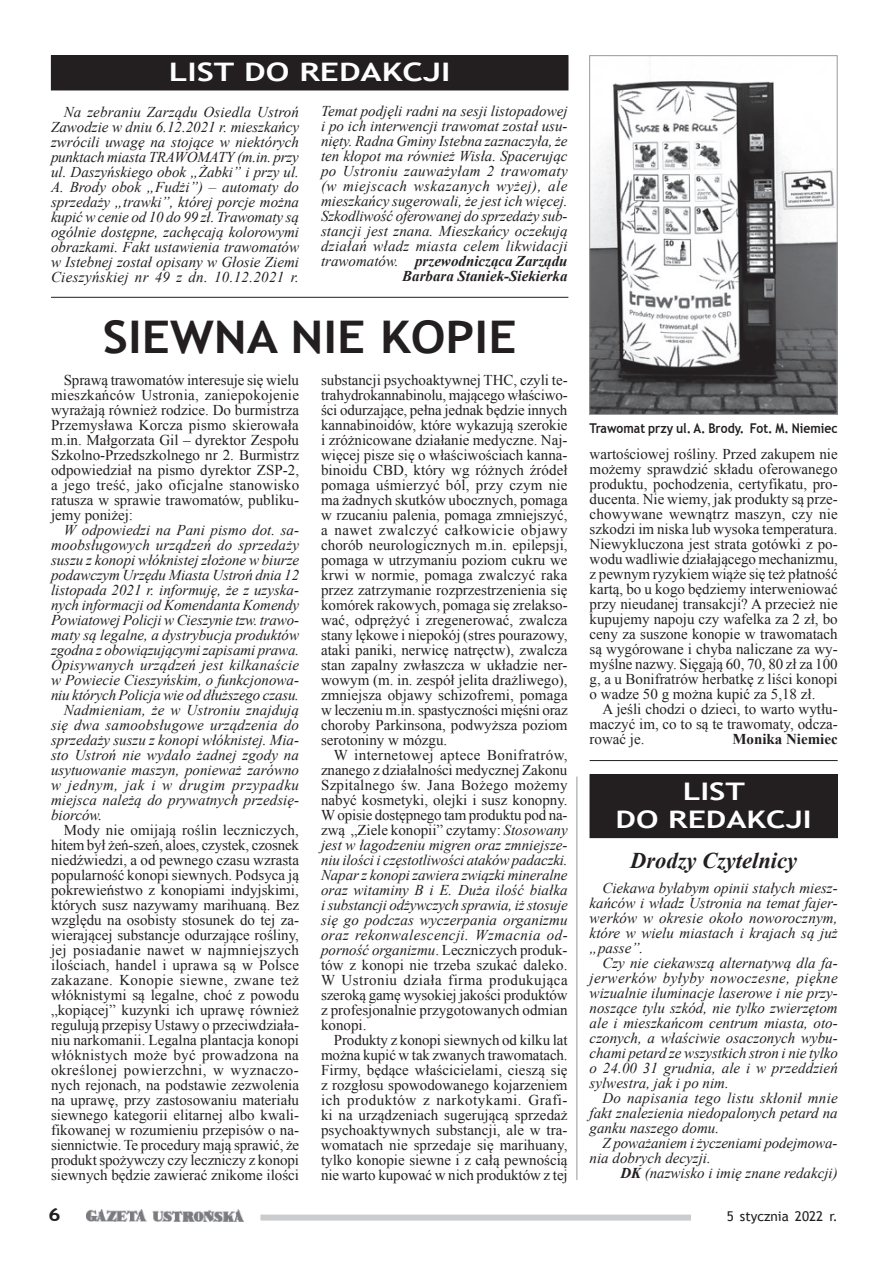
<style>
.page{position:relative;width:893px;height:1263px;background:#fff}
.page>*{position:absolute;margin:0;border:0;box-sizing:border-box;transform-origin:0 0}
.t1{font:700 45px "Trebuchet MS";color:#231f20;scale:1.1 1}
.t2{font:700 25.5px "Trebuchet MS";color:#fff;scale:1.32 1}
.t3{font:700 24.15px/28.5px "Trebuchet MS";color:#fff;text-align:center;scale:1.32 1}
.t4{font:italic 700 22.5px "Times New Roman";color:#231f20}
.t5{font:700 18px "Trebuchet MS";color:#231f20;scale:1.2 1}
.t6{font:15px/15px "Times New Roman";color:#231f20;text-align:justify}
.t7{font:italic 15px/15px "Times New Roman";color:#231f20;text-align:justify}
.t8{font:italic 15px "Times New Roman";letter-spacing:.04em;color:#231f20}
.t9{font:700 15px "Times New Roman";color:#231f20}
.t10{font:700 13.5px "Trebuchet MS";color:#231f20;scale:.9 1}
.t11{font:13.5px "Trebuchet MS";color:#231f20}
.s1{font-weight:700}
.s2{font-style:italic}
</style>
<div class="page">
<img style="left:86px;top:1209px;width:158px;height:13px">
<div style="left:260px;top:1214px;width:431px;height:6px;background:#cbccce"></div>
<div style="left:51px;top:56px;width:517px;height:34px;background:#231f20"></div>
<div style="left:51px;top:55px;width:517px;height:35px;border:1px solid #231f20"></div>
<div style="left:590px;top:774px;width:247px;height:64px;background:#231f20"></div>
<hr style="left:51px;top:297px;width:517px;height:1px;background:#231f20">
<hr style="left:590px;top:760px;width:248px;height:1px;background:#231f20">
<hr style="left:576px;top:776px;width:1px;height:404px;background:#97999c">
<img style="left:591px;top:81px;width:244px;height:332px">
<div style="left:589px;top:55px;width:248px;height:360px;border:1px solid #97999c"></div>
<h2 class="t2" style="left:169px;top:56px;width:215px">LIST DO REDAKCJI</h2>
<p class="t7" style="left:51px;top:104px;width:250px;text-indent:13px">Na zebraniu Zarządu Osiedla Ustroń Zawodzie w dniu 6.12.2021 r. mieszkańcy zwrócili uwagę na stojące w niektórych punktach miasta TRAWOMATY (m.in. przy ul. Daszyńskiego obok „Żabki” i przy ul.<br>A. Brody obok „Fudżi”) – automaty do sprzedaży „trawki”, której porcje można kupić w cenie od 10 do 99 zł. Trawomaty są ogólnie dostępne, zachęcają kolorowymi obrazkami. Fakt ustawienia trawomatów w Istebnej został opisany w Głosie Ziemi Cieszyńskiej nr 49 z dn. 10.12.2021 r.</p>
<p class="t7" style="left:321px;top:103px;width:248px;text-align:right">Temat podjęli radni na sesji listopadowej i po ich interwencji trawomat został usu&shy;nięty. Radna Gminy Istebna zaznaczyła, że ten kłopot ma również Wisła. Spacerując po Ustroniu zauważyłam 2 trawomaty (w miejscach wskazanych wyżej), ale mieszkańcy sugerowali, że jest ich więcej.<br>Szkodliwość oferowanej do sprzedaży sub&shy;stancji jest znana. Mieszkańcy oczekują działań władz miasta celem likwidacji trawomatów. <span class="s1">przewodnicząca Zarządu Barbara Staniek-Siekierka</span></p>
<h1 class="t1" style="left:103px;top:309px;width:378px">SIEWNA NIE KOPIE</h1>
<p class="t6" style="left:51px;top:372px;width:250px;text-indent:13px">Sprawą trawomatów interesuje się wielu mieszkańców Ustronia, zaniepokojenie wyrażają również rodzice. Do burmistrza Przemysława Korcza pismo skierowała m.in. Małgorzata Gil – dyrektor Zespołu Szkolno-Przedszkolnego nr 2. Burmistrz odpowiedział na pismo dyrektor ZSP-2, a jego treść, jako oficjalne stanowisko ratusza w sprawie trawomatów, publiku&shy;jemy poniżej:</p>
<p class="t7" style="left:64px;top:522px;width:237px">W odpowiedzi na Pani pismo dot. sa-</p>
<p class="t7" style="left:51px;top:537px;width:249px">moobsługowych urządzeń do sprzedaży</p>
<p class="t7" style="left:51px;top:552px;width:250px">suszu z konopi włóknistej złożone w biurze</p>
<p class="t7" style="left:51px;top:567px;width:250px">podawczym Urzędu Miasta Ustroń dnia 12</p>
<p class="t7" style="left:51px;top:582px;width:250px">listopada 2021 r. informuję, że z uzyska-</p>
<p class="t7" style="left:51px;top:597px;width:250px">nych informacji od Komendanta Komendy</p>
<p class="t7" style="left:51px;top:612px;width:250px">Powiatowej Policji w Cieszynie tzw. trawo-</p>
<p class="t7" style="left:51px;top:627px;width:250px">maty są legalne, a dystrybucja produktów</p>
<p class="t7" style="left:51px;top:642px;width:250px">zgodna z obowiązującymi zapisami prawa.</p>
<p class="t7" style="left:51px;top:657px;width:250px">Opisywanych urządzeń jest kilkanaście</p>
<p class="t7" style="left:51px;top:672px;width:250px">w Powiecie Cieszyńskim, o funkcjonowa-</p>
<p class="t7" style="left:51px;top:687px;width:250px">niu których Policja wie od dłuższego czasu.</p>
<p class="t7" style="left:64px;top:702px;width:237px">Nadmieniam, że w Ustroniu znajdują</p>
<p class="t7" style="left:51px;top:717px;width:249px">się dwa samoobsługowe urządzenia do</p>
<p class="t7" style="left:51px;top:732px;width:250px">sprzedaży suszu z konopi włóknistej. Mia-</p>
<p class="t7" style="left:51px;top:747px;width:250px">sto Ustroń nie wydało żadnej zgody na</p>
<p class="t7" style="left:51px;top:762px;width:250px">usytuowanie maszyn, ponieważ zarówno</p>
<p class="t8" style="left:51px;top:774px;width:250px">w jednym, jak i w drugim przypadku</p>
<p class="t7" style="left:51px;top:792px;width:250px">miejsca należą do prywatnych przedsię-</p>
<p class="t7" style="left:51px;top:807px;width:53px">biorców.</p>
<p class="t6" style="left:51px;top:822px;width:250px;text-indent:13px">Mody nie omijają roślin leczniczych, hitem był żeń-szeń, aloes, czystek, czosnek niedźwiedzi, a od pewnego czasu wzrasta popularność konopi siewnych. Podsyca ją pokrewieństwo z konopiami indyjskimi, których susz nazywamy marihuaną. Bez względu na osobisty stosunek do tej za&shy;wierającej substancje odurzające rośliny, jej posiadanie nawet w najmniejszych ilościach, handel i uprawa są w Polsce zakazane. Konopie siewne, zwane też włóknistymi są legalne, choć z powodu „kopiącej” kuzynki ich uprawę również regulują przepisy Ustawy o przeciwdziała&shy;niu narkomanii. Legalna plantacja konopi włóknistych może być prowadzona na określonej powierzchni, w wyznaczo&shy;nych rejonach, na podstawie zezwolenia na uprawę, przy zastosowaniu materiału siewnego kategorii elitarnej albo kwali&shy;fikowanej w rozumieniu przepisów o na&shy;siennictwie. Te procedury mają sprawić, że produkt spożywczy czy leczniczy z konopi siewnych będzie zawierać znikome ilości</p>
<p class="t6" style="left:321px;top:372px;width:248px">substancji psychoaktywnej THC, czyli te&shy;trahydrokannabinolu, mającego właściwo&shy;ści odurzające, pełna jednak będzie innych kannabinoidów, które wykazują szerokie i zróżnicowane działanie medyczne. Naj&shy;więcej pisze się o właściwościach kanna&shy;binoidu CBD, który wg różnych źródeł pomaga uśmierzyć ból, przy czym nie ma żadnych skutków ubocznych, pomaga w rzucaniu palenia, pomaga zmniejszyć, a nawet zwalczyć całkowicie objawy chorób neurologicznych m.in. epilepsji, pomaga w utrzymaniu poziom cukru we krwi w normie, pomaga zwalczyć raka przez zatrzymanie rozprzestrzenienia się komórek rakowych, pomaga się zrelakso&shy;wać, odprężyć i zregenerować, zwalcza stany lękowe i niepokój (stres pourazowy, ataki paniki, nerwicę natręctw), zwalcza stan zapalny zwłaszcza w układzie ner&shy;wowym (m. in. zespół jelita drażliwego), zmniejsza objawy schizofremi, pomaga w leczeniu m.in. spastyczności mięśni oraz choroby Parkinsona, podwyższa poziom serotoniny w mózgu.</p>
<p class="t6" style="left:321px;top:747px;width:248px;text-indent:13px">W internetowej aptece Bonifratrów, znanego z działalności medycznej Zakonu Szpitalnego św. Jana Bożego możemy nabyć kosmetyki, olejki i susz konopny.<br>W opisie dostępnego tam produktu pod na&shy;zwą „Ziele konopii” czytamy: <span class="s2">Stosowany jest w łagodzeniu migren oraz zmniejsze&shy;niu ilości i częstotliwości ataków padaczki.<br>Napar z konopi zawiera związki mineralne oraz witaminy B i E. Duża ilość białka i substancji odżywczych sprawia, iż stosuje się go podczas wyczerpania organizmu oraz rekonwalescencji. Wzmacnia od&shy;porność organizmu</span>. Leczniczych produk&shy;tów z konopi nie trzeba szukać daleko.<br>W Ustroniu działa firma produkująca szeroką gamę wysokiej jakości produktów z profesjonalnie przygotowanych odmian konopi.</p>
<p class="t6" style="left:321px;top:1032px;width:248px;text-indent:13px">Produkty z konopi siewnych od kilku lat można kupić w tak zwanych trawomatach.<br>Firmy, będące właścicielami, cieszą się z rozgłosu spowodowanego kojarzeniem ich produktów z narkotykami. Grafi&shy;ki na urządzeniach sugerującą sprzedaż psychoaktywnych substancji, ale w tra&shy;womatach nie sprzedaje się marihuany, tylko konopie siewne i z całą pewnością nie warto kupować w nich produktów z tej</p>
<p class="t10" style="left:590px;top:420px;width:277px">Trawomat przy ul. A. Brody. Fot. M. Niemiec</p>
<p class="t6" style="left:590px;top:446px;width:250px">wartościowej rośliny. Przed zakupem nie możemy sprawdzić składu oferowanego produktu, pochodzenia, certyfikatu, pro&shy;ducenta. Nie wiemy, jak produkty są prze&shy;chowywane wewnątrz maszyn, czy nie szkodzi im niska lub wysoka temperatura.<br>Niewykluczona jest strata gotówki z po&shy;wodu wadliwie działającego mechanizmu, z pewnym ryzykiem wiąże się też płatność kartą, bo u kogo będziemy interweniować przy nieudanej transakcji? A przecież nie kupujemy napoju czy wafelka za 2 zł, bo ceny za suszone konopie w trawomatach są wygórowane i chyba naliczane za wy&shy;myślne nazwy. Sięgają 60, 70, 80 zł za 100 g, a u Bonifratrów herbatkę z liści konopi o wadze 50 g można kupić za 5,18 zł.</p>
<p class="t6" style="left:590px;top:701px;width:250px;text-indent:13px">A jeśli chodzi o dzieci, to warto wytłu&shy;maczyć im, co to są te trawomaty, odcza&shy;rować je.</p>
<p class="t9" style="left:732px;top:729px;width:107px">Monika Niemiec</p>
<h3 class="t3" style="left:616px;top:777px;width:150px">LIST<br>DO REDAKCJI</h3>
<h3 class="t4" style="left:630px;top:845px;width:168px">Drodzy Czytelnicy</h3>
<p class="t7" style="left:590px;top:880px;width:250px;text-indent:13px">Ciekawa byłabym opinii stałych miesz&shy;kańców i władz Ustronia na temat fajer&shy;werków w okresie około noworocznym, które w wielu miastach i krajach są już „passe”.</p>
<p class="t7" style="left:590px;top:955px;width:250px;text-indent:13px">Czy nie ciekawszą alternatywą dla fa&shy;jerwerków byłyby nowoczesne, piękne wizualnie iluminacje laserowe i nie przy&shy;noszące tylu szkód, nie tylko zwierzętom ale i mieszkańcom centrum miasta, oto&shy;czonych, a właściwie osaczonych wybu&shy;chami petard ze wszystkich stron i nie tylko o 24.00 31 grudnia, ale i w przeddzień sylwestra, jak i po nim.</p>
<p class="t7" style="left:590px;top:1090px;width:250px;text-indent:13px">Do napisania tego listu skłonił mnie fakt znalezienia niedopalonych petard na ganku naszego domu.</p>
<p class="t7" style="left:590px;top:1135px;width:249px;text-indent:13px">Z poważaniem i życzeniami podejmowa&shy;nia dobrych decyzji.</p>
<p class="t7" style="left:620px;top:1165px;width:219px"><span class="s1">DK</span> (nazwisko i imię znane redakcji)</p>
<p class="t5" style="left:48px;top:1203px;width:12px">6</p>
<p class="t11" style="left:727px;top:1208px;width:112px">5 stycznia 2022 r.</p>
</div>
